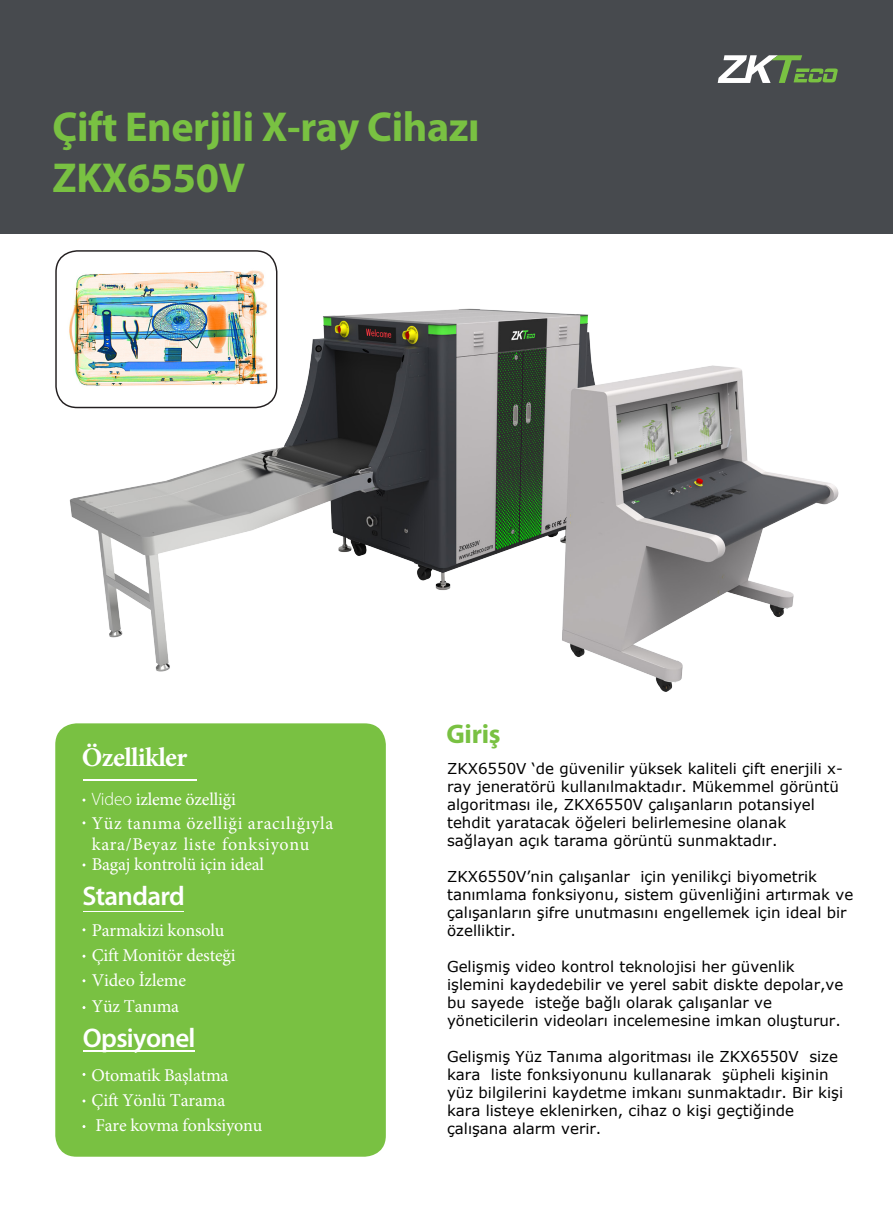
<style>
.page{position:relative;width:893px;height:1212px;background:#fff}
.page>*{position:absolute;margin:0;border:0;box-sizing:border-box;transform-origin:0 0}
.Features_Headline{font:700 42px/50.4px "Myriad Pro";letter-spacing:-.01em;color:#79c142}
.Features_Headline-2{font:600 27px "Myriad Pro";letter-spacing:-.025em;color:#fff}
.Features_Headline-3{font:700 27px "Minion Pro";letter-spacing:-.025em;color:#fff}
.Features_Headline-4{font:700 27px "Myriad Pro";letter-spacing:-.01em;color:#79c142}
.Features_Headline-5{font:18px/25.3px "Minion Pro";letter-spacing:-.01em;color:#fff}
.Features_Headline-6{font:18px/20.9px "Minion Pro";letter-spacing:.035em;color:#fff}
.t1{font:15px/18px "Verdana";color:#000}
.s1{font-family:"Myriad Pro";font-weight:300}
</style>
<div class="page">
<div style="left:0;top:0;width:893px;height:234px;background:#474a4e"></div>
<img style="left:57px;top:272px;width:782px;height:420px">
<svg style="left:718px;top:55px;width:120px;height:28px"></svg>
<div style="left:55px;top:723px;width:331px;height:434px;background:#79c142;border-radius:21px"></div>
<hr style="left:83px;top:1051px;width:112px;height:1px;background:#fff">
<hr style="left:83px;top:911px;width:101px;height:1px;background:#fff">
<div style="left:55px;top:250px;width:222px;height:158px;border:1px solid #231f20;border-radius:21px"></div>
<hr style="left:83px;top:779px;width:113px;height:1px;background:#fff">
<img style="left:66px;top:270px;width:204px;height:121px">
<p class="Features_Headline" style="left:53px;top:101px;width:429px">Çift Enerjili X-ray Cihazı<br>ZKX6550V</p>
<p class="Features_Headline-3" style="left:82px;top:738px;width:107px">Özellikler</p>
<p class="Features_Headline-5" style="left:92px;top:787px;width:146px"><span class="s1">Video</span> izleme özelliği</p>
<p class="Features_Headline-6" style="left:92px;top:812px;width:243px">Yüz tanıma özelliği aracılığıyla kara/Beyaz liste fonksiyonu<br>Bagaj kontrolü için ideal</p>
<p class="Features_Headline-2" style="left:82px;top:879px;width:104px">Standard</p>
<p class="Features_Headline-5" style="left:92px;top:917px;width:145px">Parmakizi konsolu<br>Çift Monitör desteği<br>Video İzleme<br>Yüz Tanıma</p>
<p class="Features_Headline-2" style="left:83px;top:1021px;width:114px">Opsiyonel</p>
<p class="Features_Headline-5" style="left:92px;top:1062px;width:172px">Otomatik Başlatma<br>Çift Yönlü Tarama<br>Fare kovma fonksiyonu</p>
<p class="Features_Headline-4" style="left:446px;top:716px;width:56px">Giriş</p>
<p class="t1" style="left:447px;top:760px;width:397px">ZKX6550V ‘de güvenilir yüksek kaliteli çift enerjili x&shy;ray jeneratörü kullanılmaktadır. Mükemmel görüntü algoritması ile, ZKX6550V çalışanların potansiyel tehdit yaratacak öğeleri belirlemesine olanak sağlayan açık tarama görüntü sunmaktadır.</p>
<p class="t1" style="left:447px;top:868px;width:408px">ZKX6550V’nin çalışanlar için yenilikçi biyometrik tanımlama fonksiyonu, sistem güvenliğini artırmak ve çalışanların şifre unutmasını engellemek için ideal bir özelliktir.</p>
<p class="t1" style="left:447px;top:958px;width:398px">Gelişmiş video kontrol teknolojisi her güvenlik işlemini kaydedebilir ve yerel sabit diskte depolar,ve bu sayede isteğe bağlı olarak çalışanlar ve yöneticilerin videoları incelemesine imkan oluşturur.</p>
<p class="t1" style="left:447px;top:1048px;width:398px">Gelişmiş Yüz Tanıma algoritması ile ZKX6550V size kara liste fonksiyonunu kullanarak şüpheli kişinin yüz bilgilerini kaydetme imkanı sunmaktadır. Bir kişi kara listeye eklenirken, cihaz o kişi geçtiğinde çalışana alarm verir.</p>
</div>
